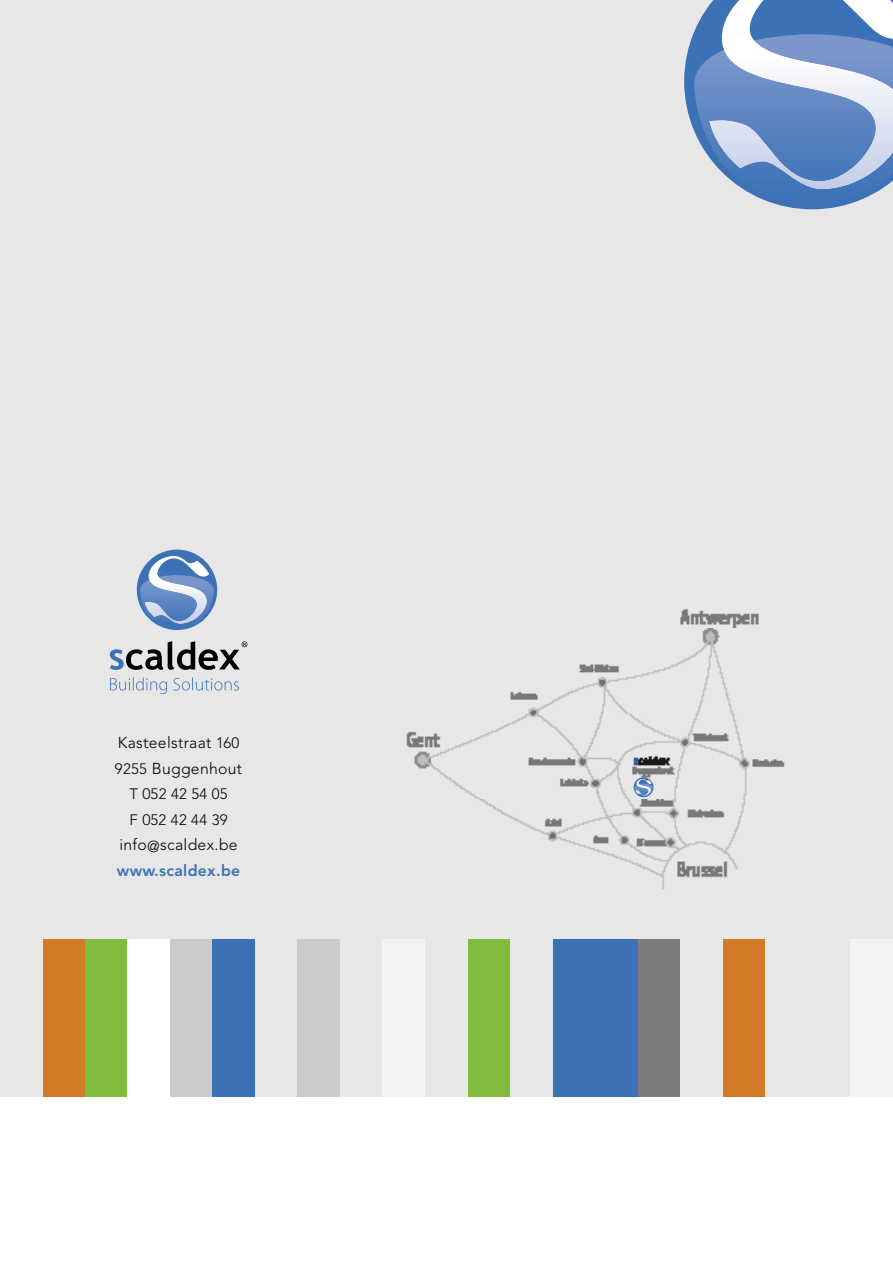
<style>
.page{position:relative;width:893px;height:1263px;background:#fff}
.page>*{position:absolute;margin:0;border:0;box-sizing:border-box;transform-origin:0 0}
.t1{font:300 15.75px/25.5px "Avenir LT Std";letter-spacing:.02em;color:#000}
.t2{font:800 15.75px "Avenir LT Std";letter-spacing:.02em;color:#3c71b6}
.t3{font:300 15px/25.5px "Avenir LT Std";letter-spacing:.02em;color:#000}
.s1{font-size:15px}
</style>
<div class="page">
<div style="left:0;top:0;width:893px;height:940px;background:#e7e7e7"></div>
<svg style="left:684px;top:0;width:209px;height:209px"></svg>
<div style="left:43px;top:940px;width:42px;height:157px;background:#d27b27"></div>
<div style="left:0;top:940px;width:43px;height:157px;background:#e7e7e7"></div>
<div style="left:85px;top:940px;width:43px;height:157px;background:#80bb3d"></div>
<div style="left:170px;top:940px;width:43px;height:157px;background:#cbcbcb"></div>
<div style="left:213px;top:940px;width:42px;height:157px;background:#3c71b6"></div>
<div style="left:255px;top:940px;width:43px;height:157px;background:#e7e7e7"></div>
<div style="left:298px;top:940px;width:42px;height:157px;background:#cbcbcb"></div>
<div style="left:340px;top:940px;width:43px;height:157px;background:#e7e7e7"></div>
<div style="left:383px;top:940px;width:42px;height:157px;background:#f3f3f3"></div>
<div style="left:425px;top:940px;width:43px;height:157px;background:#e7e7e7"></div>
<div style="left:468px;top:940px;width:42px;height:157px;background:#80bb3d"></div>
<div style="left:510px;top:940px;width:43px;height:157px;background:#e7e7e7"></div>
<div style="left:553px;top:940px;width:42px;height:157px;background:#3c71b6"></div>
<div style="left:595px;top:940px;width:43px;height:157px;background:#3c71b6"></div>
<div style="left:638px;top:940px;width:42px;height:157px;background:#7c7c7c"></div>
<div style="left:680px;top:940px;width:43px;height:157px;background:#e7e7e7"></div>
<div style="left:723px;top:940px;width:42px;height:157px;background:#d27b27"></div>
<div style="left:765px;top:940px;width:43px;height:157px;background:#e7e7e7"></div>
<div style="left:808px;top:940px;width:42px;height:157px;background:#e7e7e7"></div>
<div style="left:850px;top:940px;width:43px;height:157px;background:#f3f3f3"></div>
<div style="left:137px;top:550px;width:80px;height:80px;background:#3c71b6;border-radius:50%"></div>
<svg style="left:140px;top:556px;width:74px;height:72px"></svg>
<svg style="left:110px;top:677px;width:129px;height:17px"></svg>
<svg style="left:110px;top:641px;width:137px;height:29px"></svg>
<img style="left:406px;top:609px;width:379px;height:281px">
<svg style="left:634px;top:777px;width:19px;height:20px"></svg>
<svg style="left:634px;top:779px;width:19px;height:18px"></svg>
<p class="t1" style="left:115px;top:730px;width:129px">Kasteelstraat <span class="s1">160<br>9255</span> Buggenhout</p>
<p class="t3" style="left:129px;top:781px;width:100px">T 052 42 54 05<br>F 052 42 44 39</p>
<p class="t1" style="left:119px;top:832px;width:120px">info@scaldex.be</p>
<p class="t2" style="left:117px;top:861px;width:125px">www.scaldex.be</p>
</div>
